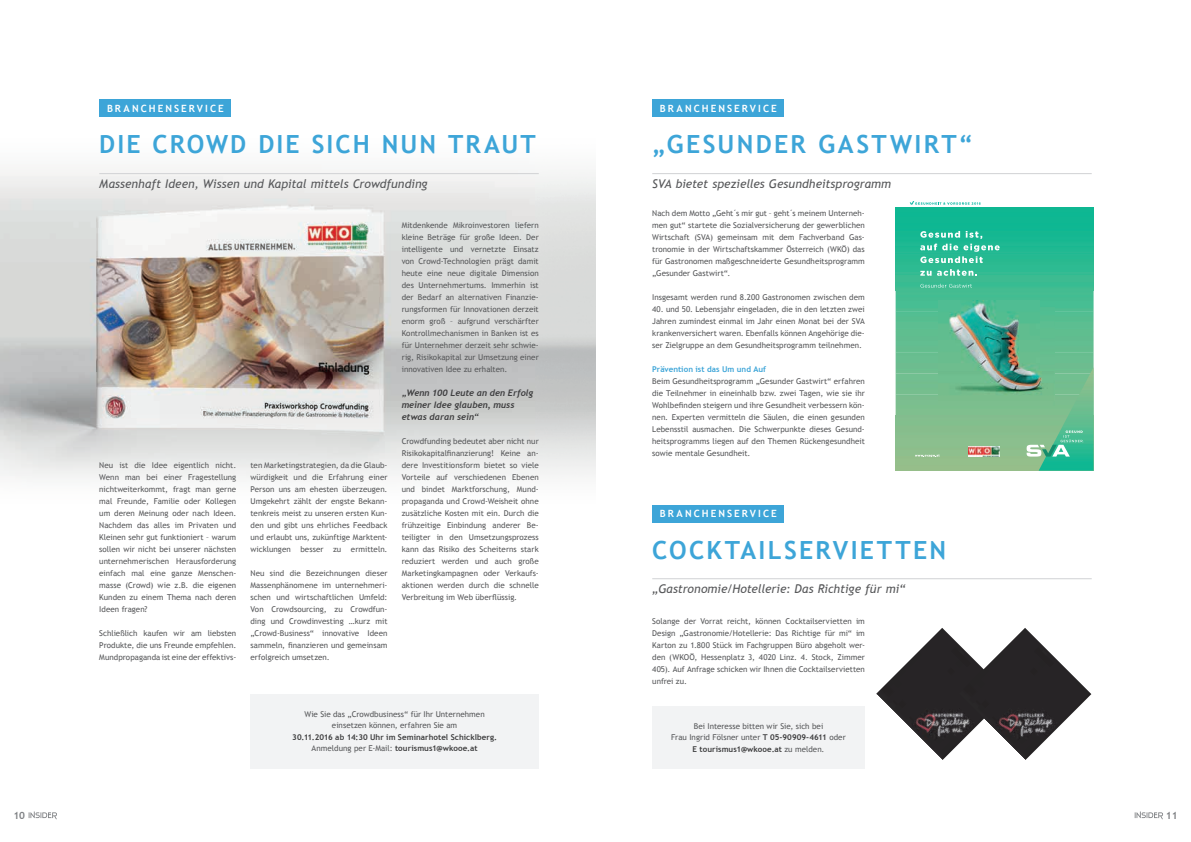
<style>
.page{position:relative;width:1191px;height:842px;background:#fff}
.page>*{position:absolute;margin:0;border:0;box-sizing:border-box;transform-origin:0 0}
.t1{font:700 25px "Trebuchet MS";letter-spacing:.09em;color:#3da5d8}
.t2{font:italic 12px "Trebuchet MS";color:#57585a}
.t3{font:700 10px "Trebuchet MS";letter-spacing:.205em;color:#fff}
.t4{font:700 10px "Trebuchet MS";color:#808285}
.t5{font:italic 700 9px/12px "Trebuchet";color:#3e3e3f}
.t6{font:8px/12px "Trebuchet MS";letter-spacing:.005em;color:#57585a;text-align:justify}
.t7{font:700 8px/11.5px "Trebuchet MS";letter-spacing:.005em;color:#3e3e3f;text-align:center}
.t8{font:700 8px "Trebuchet MS";letter-spacing:.005em;color:#3da5d8}
.s1{font-weight:400;color:#57585a}
.s2{font-weight:700;color:#3e3e3f}
</style>
<div class="page">
<img style="left:0;top:204px;width:534px;height:206px">
<svg style="left:0;top:410px;width:595px;height:83px"></svg>
<svg style="left:909px;top:201px;width:71px;height:4px"></svg>
<img style="left:895px;top:207px;width:198px;height:264px">
<svg style="left:920px;top:231px;width:79px;height:32px;background:#4ec7a9"></svg>
<svg style="left:920px;top:271px;width:11px;height:5px"></svg>
<svg style="left:937px;top:269px;width:40px;height:7px"></svg>
<svg style="left:920px;top:284px;width:52px;height:4px"></svg>
<img style="left:1054px;top:367px;width:39px;height:75px">
<img style="left:1038px;top:442px;width:55px;height:29px">
<svg style="left:1026px;top:430px;width:57px;height:27px;background:#78c6a1"></svg>
<svg style="left:909px;top:454px;width:30px;height:3px"></svg>
<img style="left:938px;top:300px;width:116px;height:105px">
<img style="left:968px;top:446px;width:31px;height:11px">
<div style="left:99px;top:99px;width:131px;height:17px;background:#3da5d8"></div>
<hr style="left:99px;top:173px;width:440px;height:1px;background:#d1d2d4">
<div style="left:652px;top:99px;width:131px;height:17px;background:#3da5d8"></div>
<hr style="left:652px;top:173px;width:439px;height:1px;background:#d1d2d4">
<div style="left:652px;top:505px;width:131px;height:17px;background:#3da5d8"></div>
<img style="left:876px;top:628px;width:83px;height:132px">
<img style="left:959px;top:628px;width:132px;height:132px">
<hr style="left:652px;top:578px;width:439px;height:1px;background:#d1d2d4">
<div style="left:652px;top:706px;width:213px;height:62px;background:#f2f3f4"></div>
<div style="left:250px;top:694px;width:289px;height:74px;background:#f2f3f4"></div>
<svg style="left:29px;top:811px;width:28px;height:8px"></svg>
<svg style="left:1134px;top:811px;width:29px;height:8px"></svg>
<p class="t3" style="left:107px;top:102px;width:118px">BRANCHENSERVICE</p>
<h1 class="t1" style="left:99px;top:128px;width:438px">DIE CROWD DIE SICH NUN TRAUT</h1>
<h2 class="t2" style="left:99px;top:177px;width:330px">Massenhaft Ideen, Wissen und Kapital mittels Crowdfunding</h2>
<p class="t6" style="left:99px;top:459px;width:139px">Neu ist die Idee eigentlich nicht.<br>Wenn man bei einer Fragestellung nichtweiterkommt, fragt man gerne mal Freunde, Familie oder Kollegen um deren Meinung oder nach Ideen.<br>Nachdem das alles im Privaten und Kleinen sehr gut funktioniert – warum sollen wir nicht bei unserer nächsten unternehmerischen Herausforderung einfach mal eine ganze Menschen&shy;masse (Crowd) wie z.B. die eigenen Kunden zu einem Thema nach deren Ideen fragen?</p>
<p class="t6" style="left:99px;top:627px;width:139px">Schließlich kaufen wir am liebsten Produkte, die uns Freunde empfehlen.<br>Mundpropaganda ist eine der effektivs-</p>
<p class="t6" style="left:250px;top:459px;width:139px">ten Marketingstrategien, da die Glaub&shy;würdigkeit und die Erfahrung einer Person uns am ehesten überzeugen.<br>Umgekehrt zählt der engste Bekann&shy;tenkreis meist zu unseren ersten Kun&shy;den und gibt uns ehrliches Feedback und erlaubt uns, zukünftige Marktent&shy;wicklungen besser zu ermitteln.</p>
<p class="t6" style="left:250px;top:567px;width:139px">Neu sind die Bezeichnungen dieser Massenphänomene im unternehmeri&shy;schen und wirtschaftlichen Umfeld:<br>Von Crowdsourcing, zu Crowdfun&shy;ding und Crowdinvesting …kurz mit „Crowd-Business“ innovative Ideen sammeln, finanzieren und gemeinsam erfolgreich umsetzen.</p>
<p class="t6" style="left:402px;top:219px;width:139px">Mitdenkende Mikroinvestoren liefern kleine Beträge für große Ideen. Der intelligente und vernetzte Einsatz von Crowd-Technologien prägt damit heute eine neue digitale Dimension des Unternehmertums. Immerhin ist der Bedarf an alternativen Finanzie&shy;rungsformen für Innovationen derzeit enorm groß – aufgrund verschärfter Kontrollmechanismen in Banken ist es für Unternehmer derzeit sehr schwie&shy;rig, Risikokapital zur Umsetzung einer innovativen Idee zu erhalten.</p>
<p class="t5" style="left:402px;top:387px;width:133px">„Wenn 100 Leute an den Erfolg meiner Idee glauben, muss etwas daran sein“</p>
<p class="t6" style="left:402px;top:435px;width:139px">Crowdfunding bedeutet aber nicht nur Risikokapitalfinanzierung! Keine an&shy;dere Investitionsform bietet so viele Vorteile auf verschiedenen Ebenen und bindet Marktforschung, Mund&shy;propaganda und Crowd-Weisheit ohne zusätzliche Kosten mit ein. Durch die frühzeitige Einbindung anderer Be&shy;teiligter in den Umsetzungsprozess kann das Risiko des Scheiterns stark reduziert werden und auch große Marketingkampagnen oder Verkaufs&shy;aktionen werden durch die schnelle Verbreitung im Web überflüssig.</p>
<p class="t6" style="left:304px;top:708px;width:182px;line-height:11.5px;text-align:center">Wie Sie das „Crowdbusiness“ für Ihr Unternehmen einsetzen können, erfahren Sie am</p>
<p class="t7" style="left:292px;top:731px;width:206px">30.11.2016 ab 14:30 Uhr im Seminarhotel Schicklberg.<br><span class="s1">Anmeldung per E-Mail:</span> tourismus1@wkooe.at</p>
<p class="t3" style="left:660px;top:102px;width:118px">BRANCHENSERVICE</p>
<h1 class="t1" style="left:652px;top:128px;width:322px">„GESUNDER GASTWIRT“</h1>
<h2 class="t2" style="left:652px;top:177px;width:240px">SVA bietet spezielles Gesundheitsprogramm</h2>
<p class="t6" style="left:652px;top:207px;width:214px">Nach dem Motto „Geht´s mir gut – geht´s meinem Unterneh&shy;men gut“ startete die Sozialversicherung der gewerblichen Wirtschaft (SVA) gemeinsam mit dem Fachverband Gas&shy;tronomie in der Wirtschaftskammer Österreich (WKÖ) das für Gastronomen maßgeschneiderte Gesundheitsprogramm „Gesunder Gastwirt“.</p>
<p class="t6" style="left:652px;top:291px;width:214px">Insgesamt werden rund 8.200 Gastronomen zwischen dem</p>
<p class="t6" style="left:652px;top:303px;width:214px">40. und 50. Lebensjahr eingeladen, die in den letzten zwei Jahren zumindest einmal im Jahr einen Monat bei der SVA krankenversichert waren. Ebenfalls können Angehörige die&shy;ser Zielgruppe an dem Gesundheitsprogramm teilnehmen.</p>
<p class="t8" style="left:652px;top:364px;width:116px">Prävention ist das Um und Auf</p>
<p class="t6" style="left:652px;top:375px;width:214px">Beim Gesundheitsprogramm „Gesunder Gastwirt“ erfahren die Teilnehmer in eineinhalb bzw. zwei Tagen, wie sie ihr Wohlbefinden steigern und ihre Gesundheit verbessern kön&shy;nen. Experten vermitteln die Säulen, die einen gesunden Lebensstil ausmachen. Die Schwerpunkte dieses Gesund&shy;heitsprogramms liegen auf den Themen Rückengesundheit sowie mentale Gesundheit.</p>
<p class="t3" style="left:660px;top:508px;width:118px">BRANCHENSERVICE</p>
<h1 class="t1" style="left:652px;top:534px;width:295px">COCKTAILSERVIETTEN</h1>
<h2 class="t2" style="left:652px;top:582px;width:255px">„Gastronomie/Hotellerie: Das Richtige für mi“</h2>
<p class="t6" style="left:652px;top:615px;width:214px">Solange der Vorrat reicht, können Cocktailservietten im Design „Gastronomie/Hotellerie: Das Richtige für mi“ im Karton zu 1.800 Stück im Fachgruppen Büro abgeholt wer&shy;den (WKOÖ, Hessenplatz 3, 4020 Linz. 4. Stock, Zimmer 405). Auf Anfrage schicken wir Ihnen die Cocktailservietten unfrei zu.</p>
<p class="t6" style="left:671px;top:720px;width:176px;line-height:11.5px;text-align:center">Bei Interesse bitten wir Sie, sich bei<br>Frau Ingrid Fölsner unter <span class="s2">T 05-90909-4611</span> oder<br><span class="s2">E tourismus1@wkooe.at</span> zu melden.</p>
<p class="t4" style="left:13px;top:809px;width:13px">10</p>
<p class="t4" style="left:1165px;top:809px;width:13px">11</p>
</div>
